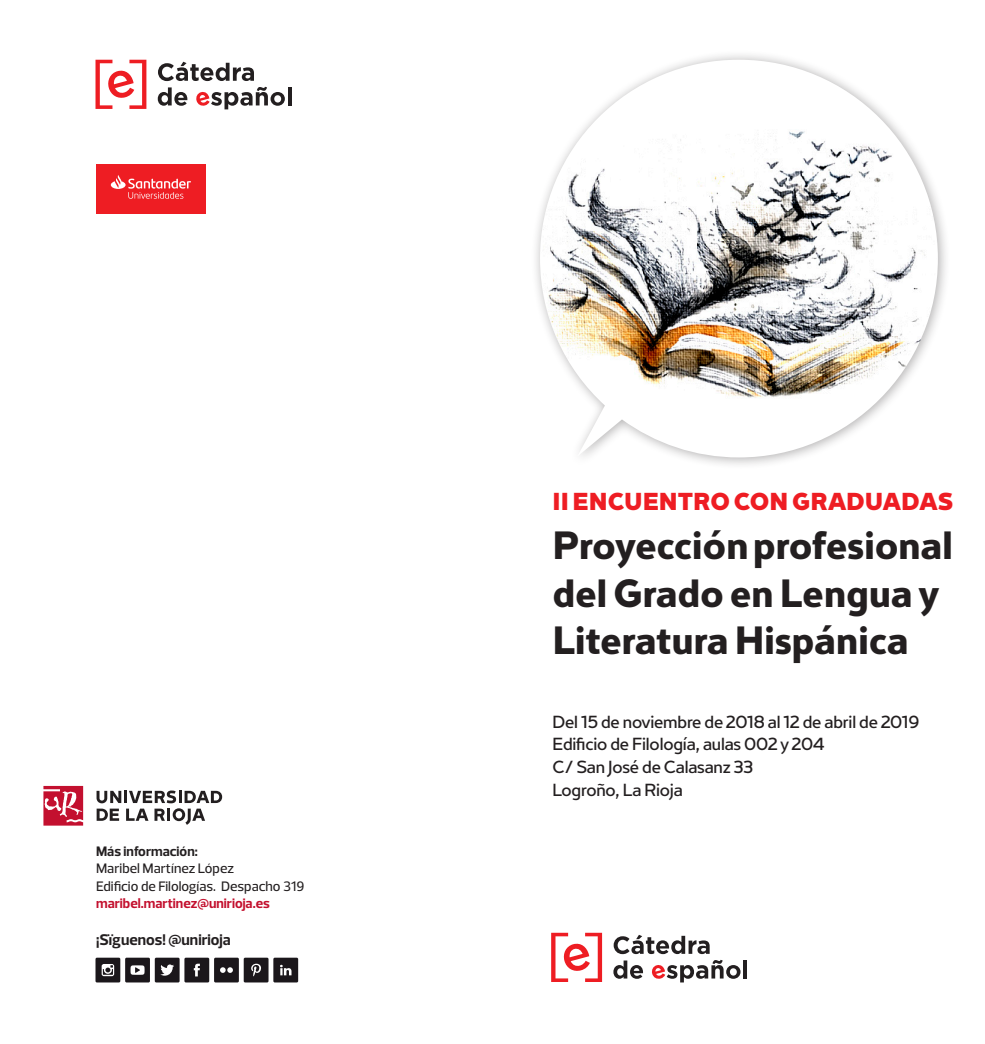
<style>
.page{position:relative;width:985px;height:1044px;background:#fff}
.page>*{position:absolute;margin:0;border:0;box-sizing:border-box;transform-origin:0 0}
.t1{font:39.38px/47.2px "Rioja Mazuelo";letter-spacing:-.01em;color:#231f20}
.t2{font:24.5px "Rioja Maturana";color:#ee1d23}
.t3{font:17.5px/22.8px "Rioja Tempranillo";letter-spacing:-.01em;color:#231f20}
.t4{font:700 15.75px "Prelo";color:#231f20}
.t5{font:500 14px/17.5px "Prelo";color:#231f20}
.t6{font:700 14px "Prelo";color:#c3102e}
.t7{font:700 14px "Prelo";color:#231f20}
</style>
<div class="page">
<div style="left:530px;top:50px;width:420px;height:420px;background:#231f20;opacity:.35"></div>
<img style="left:540px;top:60px;width:398px;height:397px">
<svg style="left:43px;top:786px;width:40px;height:40px;background:#d0475f"></svg>
<svg style="left:97px;top:790px;width:125px;height:35px"></svg>
<div style="left:96px;top:164px;width:110px;height:49px;background:#ee1d23"></div>
<svg style="left:111px;top:175px;width:80px;height:24px"></svg>
<svg style="left:95px;top:958px;width:203px;height:24px"></svg>
<svg style="left:613px;top:935px;width:96px;height:19px"></svg>
<svg style="left:613px;top:960px;width:30px;height:19px"></svg>
<svg style="left:652px;top:960px;width:88px;height:22px"></svg>
<hr style="left:743px;top:960px;width:4px;height:18px;background:#231f20">
<svg style="left:551px;top:933px;width:51px;height:49px"></svg>
<svg style="left:158px;top:62px;width:96px;height:19px"></svg>
<svg style="left:158px;top:87px;width:29px;height:19px"></svg>
<svg style="left:196px;top:87px;width:89px;height:22px"></svg>
<hr style="left:288px;top:87px;width:3px;height:18px;background:#231f20">
<svg style="left:95px;top:60px;width:51px;height:49px"></svg>
<p class="t7" style="left:96px;top:843px;width:103px">Más información:</p>
<p class="t5" style="left:96px;top:860px;width:210px">Maribel Martínez López<br>Edificio de Filologías. Despacho 319</p>
<p class="t6" style="left:96px;top:895px;width:175px">maribel.martinez@unirioja.es</p>
<p class="t4" style="left:96px;top:930px;width:136px">¡Sïguenos! @unirioja</p>
<h2 class="t2" style="left:552px;top:485px;width:402px">II ENCUENTRO CON GRADUADAS</h2>
<h1 class="t1" style="left:552px;top:523px;width:402px">Proyección profesional del Grado en Lengua y<br>Literatura Hispánica</h1>
<p class="t3" style="left:552px;top:710px;width:368px">Del 15 de noviembre de 2018 al 12 de abril de 2019<br>Edificio de Filología, aulas 002 y 204<br>C/ San José de Calasanz 33<br>Logroño, La Rioja</p>
</div>
